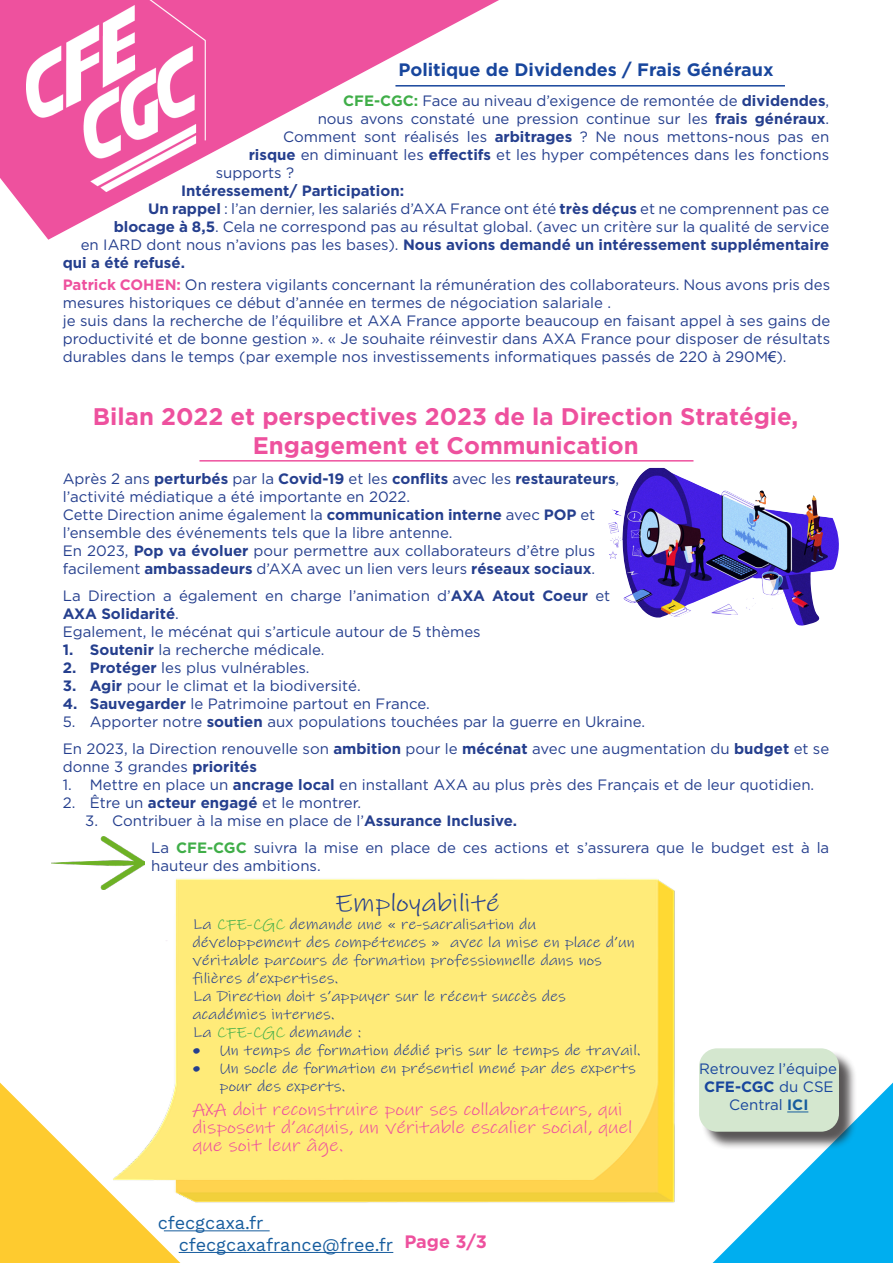
<style>
.page{position:relative;width:893px;height:1263px;background:#fff}
.page>*{position:absolute;margin:0;border:0;box-sizing:border-box;transform-origin:0 0}
.t1{font:25.5px "Ink Free";color:#253f8e;scale:1.16 1}
.t2{font:700 24px/29.1px "Gotham";color:#ee519e;text-align:center}
.t3{font:18px/18px "Ink Free";color:#ee519e;scale:1.16 1}
.t4{font:18px "Work Sans";color:#175d9e}
.t5{font:700 18px "Gotham";color:#18469d}
.t6{font:700 18px "Gotham";color:#ee519e}
.t7{font:15px/18px "Gotham";color:#253f8e}
.t8{font:15px/18px "Ink Free";color:#253f8e;scale:1.16 1}
.t9{font:700 15px "Gotham";color:#253f8e}
.t10{font:15px/18px "Gotham";color:#18469d;text-align:center}
.s1{font-weight:700;color:#40ae49}
.s2{font-weight:700}
.s3{font-weight:400}
.s4{font-weight:700;color:#ee519e}
.s5{font-family:"Arial"}
.s6{color:#40ae49}
.s7{font-weight:700;color:#175d9e}
</style>
<div class="page">
<svg style="left:0;top:1082px;width:180px;height:181px"></svg>
<svg style="left:0;top:0;width:499px;height:240px"></svg>
<img style="left:26px;top:0;width:179px;height:191px">
<div style="left:701px;top:1050px;width:156px;height:100px;background:#231f20;opacity:.75"></div>
<div style="left:699px;top:1048px;width:140px;height:84px;background:#d4e7cf;border-radius:18px"></div>
<svg style="left:713px;top:1082px;width:180px;height:181px"></svg>
<hr style="left:179px;top:1252px;width:214px;height:1px;background:#175d9e">
<hr style="left:395px;top:85px;width:390px;height:2px;background:#18469d">
<hr style="left:199px;top:460px;width:494px;height:2px;background:#ee519e">
<img style="left:620px;top:468px;width:219px;height:158px">
<img style="left:52px;top:836px;width:92px;height:54px">
<img style="left:111px;top:873px;width:564px;height:366px">
<p class="t5" style="left:398px;top:59px;width:377px">Politique de Dividendes / Frais Généraux</p>
<p class="t7" style="left:343px;top:92px;width:488px"><span class="s1">CFE-CGC:</span> Face au niveau d’exigence de remontée de <span class="s2">dividendes</span>,</p>
<p class="t7" style="left:318px;top:110px;width:513px">nous avons constaté une pression continue sur les <span class="s2">frais généraux</span>.</p>
<p class="t7" style="left:283px;top:128px;width:548px">Comment sont réalisés les <span class="s2">arbitrages</span> ? Ne nous mettons-nous pas en</p>
<p class="t7" style="left:249px;top:146px;width:582px"><span class="s2">risque</span> en diminuant les <span class="s2">effectifs</span> et les hyper compétences dans les fonctions</p>
<p class="t7" style="left:216px;top:164px;width:80px">supports ?</p>
<p class="t9" style="left:181px;top:182px;width:224px">Intéressement/ Participation:</p>
<p class="t7" style="left:148px;top:200px;width:683px"><span class="s2">Un rappel</span> : l’an dernier, les salariés d’AXA France ont été <span class="s2">très déçus</span> et ne comprennent pas ce</p>
<p class="t7" style="left:114px;top:218px;width:717px"><span class="s2">blocage à 8,5</span>. Cela ne correspond pas au résultat global. (avec un critère sur la qualité de service</p>
<p class="t9" style="left:81px;top:236px;width:750px"><span class="s3">en IARD dont nous n’avions pas les bases).</span> Nous avions demandé un intéressement supplémentaire</p>
<p class="t9" style="left:63px;top:254px;width:124px">qui a été refusé.</p>
<p class="t7" style="left:63px;top:276px;width:769px"><span class="s4">Patrick COHEN:</span> On restera vigilants concernant la rémunération des collaborateurs. Nous avons pris des mesures historiques ce début d’année en termes de négociation salariale .</p>
<p class="t7" style="left:63px;top:312px;width:769px;text-align:justify">je suis dans la recherche de l’équilibre et AXA France apporte beaucoup en faisant appel à ses gains de productivité et de bonne gestion ». « Je souhaite réinvestir dans AXA France pour disposer de résultats durables dans le temps (par exemple nos investissements informatiques passés de 220 à 290M<span class="s5">€</span>).</p>
<p class="t2" style="left:93px;top:402px;width:707px">Bilan 2022 et perspectives 2023 de la Direction Stratégie,<br>Engagement et Communication</p>
<p class="t7" style="left:63px;top:469px;width:558px">Après 2 ans <span class="s2">perturbés</span> par la <span class="s2">Covid-19</span> et les <span class="s2">conflits</span> avec les <span class="s2">restaurateurs</span>, l’activité médiatique a été importante en 2022.</p>
<p class="t7" style="left:63px;top:505px;width:534px">Cette Direction anime également la <span class="s2">communication interne</span> avec <span class="s2">POP</span> et l’ensemble des événements tels que la libre antenne.</p>
<p class="t7" style="left:63px;top:541px;width:534px">En 2023, <span class="s2">Pop va évoluer</span> pour permettre aux collaborateurs d’être plus facilement <span class="s2">ambassadeurs</span> d’AXA avec un lien vers leurs <span class="s2">réseaux sociaux</span>.</p>
<p class="t7" style="left:63px;top:586px;width:549px">La Direction a également en charge l’animation d’<span class="s2">AXA Atout Coeur</span> et<br><span class="s2">AXA Solidarité</span>.</p>
<p class="t7" style="left:63px;top:622px;width:419px">Egalement, le mécénat qui s’articule autour de 5 thèmes</p>
<p class="t7" style="left:63px;top:640px;width:263px"><span class="s2">1. Soutenir</span> la recherche médicale.</p>
<p class="t7" style="left:63px;top:658px;width:248px"><span class="s2">2. Protéger</span> les plus vulnérables.</p>
<p class="t7" style="left:63px;top:676px;width:299px"><span class="s2">3. Agir</span> pour le climat et la biodiversité.</p>
<p class="t7" style="left:63px;top:694px;width:369px"><span class="s2">4. Sauvegarder</span> le Patrimoine partout en France.</p>
<p class="t7" style="left:63px;top:712px;width:584px">5. Apporter notre <span class="s2">soutien</span> aux populations touchées par la guerre en Ukraine.</p>
<p class="t7" style="left:63px;top:739px;width:768px">En 2023, la Direction renouvelle son <span class="s2">ambition</span> pour le <span class="s2">mécénat</span> avec une augmentation du <span class="s2">budget</span> et se donne 3 grandes <span class="s2">priorités</span></p>
<p class="t7" style="left:63px;top:775px;width:753px">1. Mettre en place un <span class="s2">ancrage local</span> en installant AXA au plus près des Français et de leur quotidien.</p>
<p class="t7" style="left:63px;top:793px;width:300px">2. Être un <span class="s2">acteur engagé</span> et le montrer.</p>
<p class="t7" style="left:85px;top:811px;width:433px">3. Contribuer à la mise en place de l’<span class="s2">Assurance Inclusive.</span></p>
<p class="t7" style="left:151px;top:838px;width:679px">La <span class="s1">CFE-CGC</span> suivra la mise en place de ces actions et s’assurera que le budget est à la hauteur des ambitions.</p>
<p class="t1" style="left:335px;top:886px;width:143px">Employabilité</p>
<p class="t8" style="left:193px;top:915px;width:383px">La <span class="s6">CFE-CGC</span> demande une « re-sacralisation du développement des compétences » avec la mise en place d’un véritable parcours de formation professionnelle dans nos filières d’expertises.</p>
<p class="t8" style="left:193px;top:987px;width:323px">La Direction doit s’appuyer sur le récent succès des académies internes.</p>
<p class="t8" style="left:193px;top:1023px;width:147px">La <span class="s6">CFE-CGC</span> demande :</p>
<p class="t8" style="left:193px;top:1041px;width:388px">• Un temps de formation dédié pris sur le temps de travail.</p>
<p class="t8" style="left:220px;top:1059px;width:360px;text-indent:-27px">• Un socle de formation en présentiel mené par des experts pour des experts.</p>
<p class="t3" style="left:193px;top:1100px;width:381px">AXA doit reconstruire pour ses collaborateurs, qui disposent d’acquis, un véritable escalier social, quel que soit leur âge.</p>
<p class="t10" style="left:699px;top:1059px;width:139px">Retrouvez l’équipe<br><span class="s2">CFE-CGC</span> du CSE<br>Central <span class="s7">ICI</span></p>
<p class="t4" style="left:158px;top:1212px;width:107px">cfecgcaxa.fr</p>
<p class="t4" style="left:179px;top:1234px;width:216px">cfecgcaxafrance@free.fr</p>
<p class="t6" style="left:404px;top:1231px;width:84px">Page 3/3</p>
</div>
